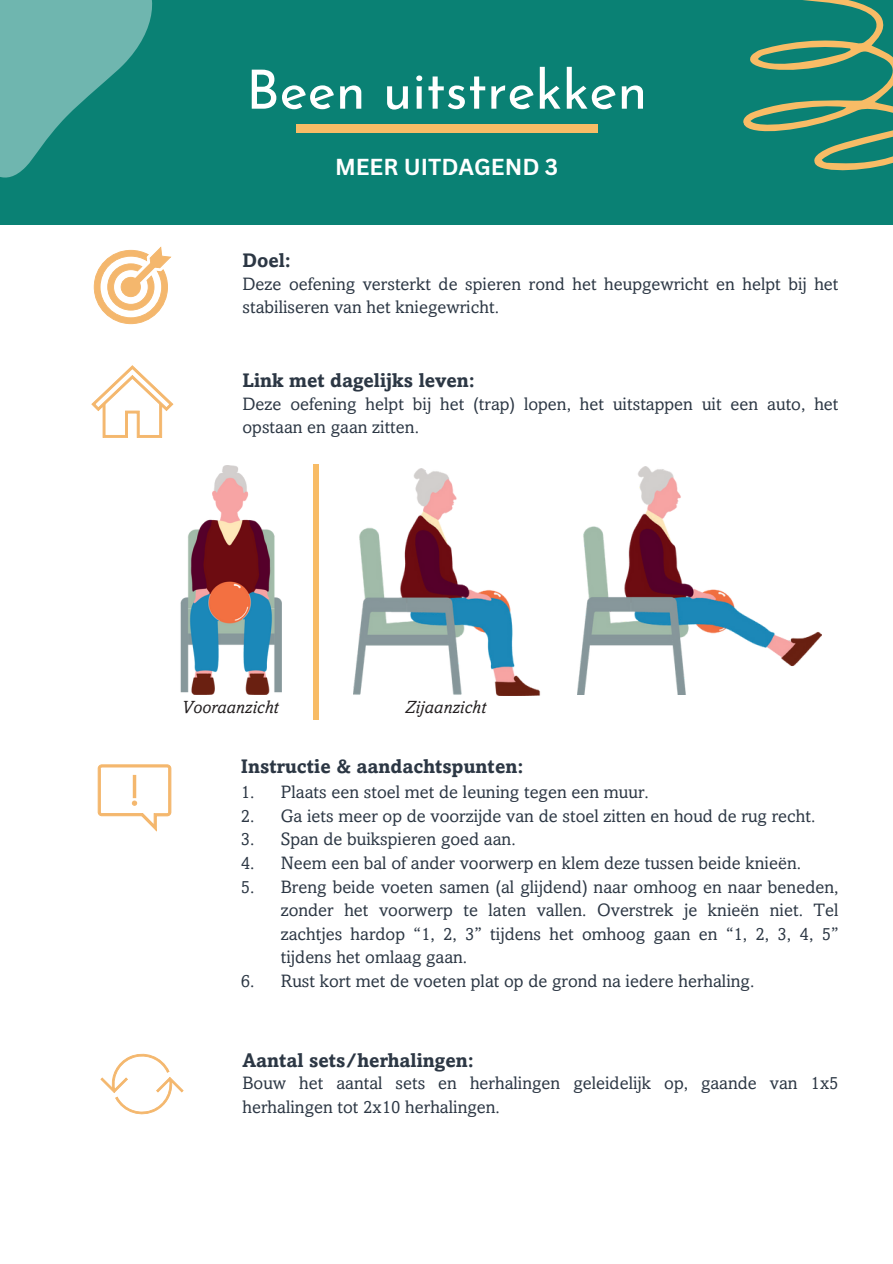
<style>
.page{position:relative;width:893px;height:1264px;background:#fff}
.page>*{position:absolute;margin:0;border:0;box-sizing:border-box;transform-origin:0 0}
.t1{font:54px "Josefin Sans";color:#fff}
.t2{font:700 22.5px "Canva Sans";color:#fff}
.t3{font:700 19.5px "Amasis MTW1 G";color:#2c3744}
.t4{font:18px/23.7px "Amasis MTW1 G";color:#2c3744}
.t5{font:italic 18px "Amasis MTW1 G";color:#231f20}
</style>
<div class="page">
<svg style="left:91px;top:365px;width:82px;height:73px"></svg>
<svg style="left:100px;top:1053px;width:84px;height:62px"></svg>
<svg style="left:94px;top:246px;width:77px;height:78px"></svg>
<svg style="left:98px;top:764px;width:73px;height:67px"></svg>
<div style="left:0;top:0;width:892px;height:224px;background:#0a8174"></div>
<img style="left:180px;top:465px;width:101px;height:229px">
<img style="left:353px;top:468px;width:188px;height:228px">
<img style="left:577px;top:466px;width:244px;height:228px">
<svg style="left:743px;top:0;width:149px;height:171px"></svg>
<div style="left:296px;top:124px;width:301px;height:8px;background:#f8bc66"></div>
<svg style="left:0;top:0;width:153px;height:178px"></svg>
<div style="left:313px;top:464px;width:5px;height:255px;background:#f8bc66"></div>
<h1 class="t1" style="left:246px;top:68px;width:402px">Been uitstrekken</h1>
<p class="t3" style="left:242px;top:253px;width:50px">Doel:</p>
<p class="t2" style="left:335px;top:151px;width:224px">MEER UITDAGEND 3</p>
<p class="t4" style="left:242px;top:274px;width:597px">Deze oefening versterkt de spieren rond het heupgewricht en helpt bij het stabiliseren van het kniegewricht.</p>
<p class="t3" style="left:242px;top:373px;width:234px">Link met dagelijks leven:</p>
<p class="t4" style="left:242px;top:393px;width:597px">Deze oefening helpt bij het (trap) lopen, het uitstappen uit een auto, het opstaan en gaan zitten.</p>
<p class="t5" style="left:181px;top:699px;width:98px">Vooraanzicht</p>
<p class="t5" style="left:405px;top:699px;width:82px">Zijaanzicht</p>
<p class="t3" style="left:241px;top:758px;width:284px">Instructie &amp; aandachtspunten:</p>
<p class="t4" style="left:241px;top:782px;width:15px;text-align:justify">1.<br>2.<br>3.<br>4.<br>5.</p>
<p class="t4" style="left:281px;top:782px;width:559px">Plaats een stoel met de leuning tegen een muur.<br>Ga iets meer op de voorzijde van de stoel zitten en houd de rug recht.<br>Span de buikspieren goed aan.<br>Neem een bal of ander voorwerp en klem deze tussen beide knieën.<br>Breng beide voeten samen (al glijdend) naar omhoog en naar beneden, zonder het voorwerp te laten vallen. Overstrek je knieën niet. Tel zachtjes hardop “1, 2, 3” tijdens het omhoog gaan en “1, 2, 3, 4, 5” tijdens het omlaag gaan.<br>Rust kort met de voeten plat op de grond na iedere herhaling.</p>
<p class="t4" style="left:241px;top:971px;width:15px">6.</p>
<p class="t3" style="left:242px;top:1052px;width:233px">Aantal sets/herhalingen:</p>
<p class="t4" style="left:242px;top:1073px;width:597px">Bouw het aantal sets en herhalingen geleidelijk op, gaande van 1x5 herhalingen tot 2x10 herhalingen.</p>
</div>
